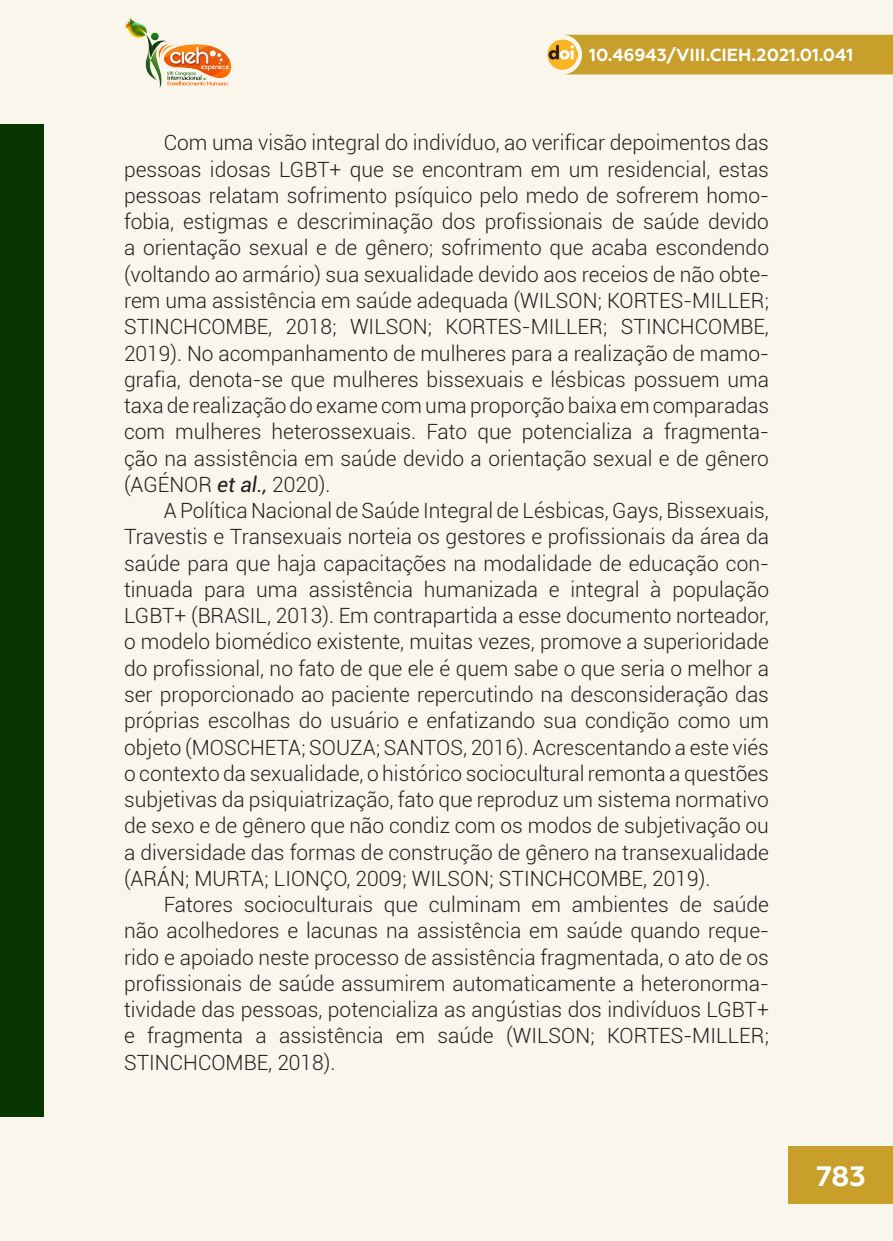
<style>
.page{position:relative;width:893px;height:1241px;background:#fff}
.page>*{position:absolute;margin:0;border:0;box-sizing:border-box;transform-origin:0 0}
.t1{font:700 28px "Geometria";color:#fff}
._7_CORPO{font:300 21px/26.2px "Roboto";color:#231f20;text-align:justify}
.t2{font:700 17.5px "Geometria";color:#fff}
.s1{font-weight:400;font-style:italic}
</style>
<div class="page">
<div style="left:0;top:0;width:893px;height:1240px;background:#faf6ec"></div>
<div style="left:0;top:124px;width:44px;height:992px;background:#083600"></div>
<div style="left:562px;top:35px;width:331px;height:39px;background:#c89f2b"></div>
<img style="left:547px;top:40px;width:30px;height:29px">
<div style="left:789px;top:1145px;width:104px;height:58px;background:#c89f2b"></div>
<img style="left:125px;top:18px;width:107px;height:71px">
<p class="t2" style="left:589px;top:45px;width:265px">10.46943/VIII.CIEH.2021.01.041</p>
<p class="_7_CORPO" style="left:124px;top:129px;width:646px;text-indent:40px">Com uma visão integral do indivíduo, ao verificar depoimentos das pessoas idosas LGBT+ que se encontram em um residencial, estas pessoas relatam sofrimento psíquico pelo medo de sofrerem homo&shy;fobia, estigmas e descriminação dos profissionais de saúde devido a orientação sexual e de gênero; sofrimento que acaba escondendo (voltando ao armário) sua sexualidade devido aos receios de não obte&shy;rem uma assistência em saúde adequada (WILSON; KORTES-MILLER; STINCHCOMBE, 2018; WILSON; KORTES-MILLER; STINCHCOMBE, 2019). No acompanhamento de mulheres para a realização de mamo&shy;grafia, denota-se que mulheres bissexuais e lésbicas possuem uma taxa de realização do exame com uma proporção baixa em comparadas com mulheres heterossexuais. Fato que potencializa a fragmenta&shy;ção na assistência em saúde devido a orientação sexual e de gênero (AGÉNOR <span class="s1">et al.,</span> 2020).</p>
<p class="_7_CORPO" style="left:124px;top:496px;width:646px;text-indent:40px">A Política Nacional de Saúde Integral de Lésbicas, Gays, Bissexuais, Travestis e Transexuais norteia os gestores e profissionais da área da saúde para que haja capacitações na modalidade de educação con&shy;tinuada para uma assistência humanizada e integral à população LGBT+ (BRASIL, 2013). Em contrapartida a esse documento norteador, o modelo biomédico existente, muitas vezes, promove a superioridade do profissional, no fato de que ele é quem sabe o que seria o melhor a ser proporcionado ao paciente repercutindo na desconsideração das próprias escolhas do usuário e enfatizando sua condição como um objeto (MOSCHETA; SOUZA; SANTOS, 2016). Acrescentando a este viés o contexto da sexualidade, o histórico sociocultural remonta a questões subjetivas da psiquiatrização, fato que reproduz um sistema normativo de sexo e de gênero que não condiz com os modos de subjetivação ou a diversidade das formas de construção de gênero na transexualidade (ARÁN; MURTA; LIONÇO, 2009; WILSON; STINCHCOMBE, 2019).</p>
<p class="_7_CORPO" style="left:124px;top:890px;width:646px;text-indent:40px">Fatores socioculturais que culminam em ambientes de saúde não acolhedores e lacunas na assistência em saúde quando reque&shy;rido e apoiado neste processo de assistência fragmentada, o ato de os profissionais de saúde assumirem automaticamente a heteronorma&shy;tividade das pessoas, potencializa as angústias dos indivíduos LGBT+ e fragmenta a assistência em saúde (WILSON; KORTES-MILLER; STINCHCOMBE, 2018).</p>
<h1 class="t1" style="left:816px;top:1158px;width:51px">783</h1>
</div>
